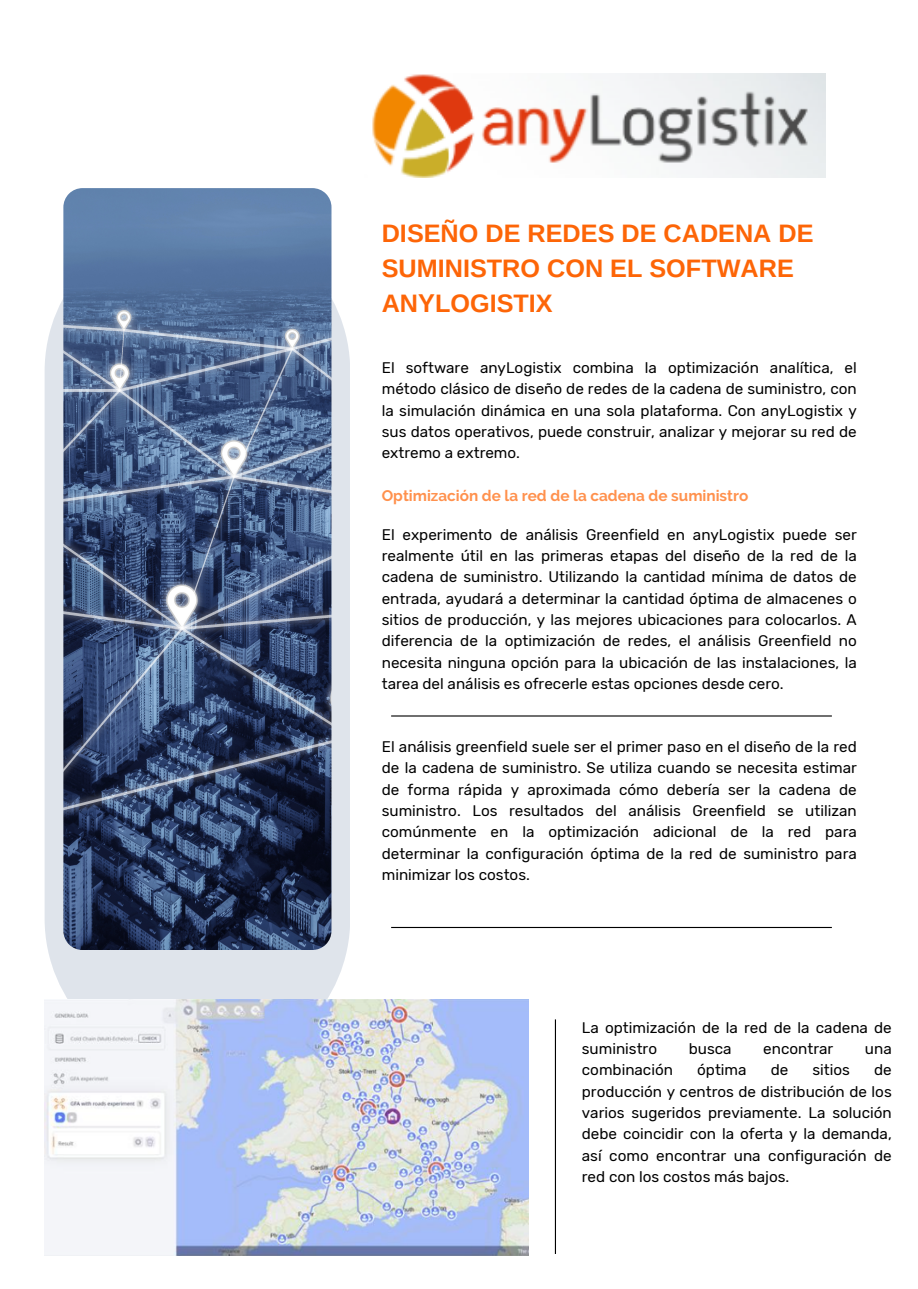
<style>
.page{position:relative;width:918px;height:1289px;background:#fff}
.page>*{position:absolute;margin:0;border:0;box-sizing:border-box;transform-origin:0 0}
.t1{font:700 25.2px/34.8px "Arimo";color:#fd6507}
.t2{font:15.3px/21.3px "Rubik";color:#000;text-align:justify}
.t3{font:700 15.3px "Raleway";color:#ff914d}
</style>
<div class="page">
<div style="left:45px;top:218px;width:305px;height:853px;background:#dfe4eb;border-radius:153px"></div>
<hr style="left:391px;top:715px;width:441px;height:1px;background:#000">
<hr style="left:391px;top:926px;width:441px;height:1px;background:#000">
<hr style="left:555px;top:1019px;width:1px;height:234px;background:#000">
<img style="left:45px;top:999px;width:483px;height:255px">
<img style="left:372px;top:74px;width:454px;height:103px">
<img style="left:63px;top:188px;width:268px;height:761px">
<p class="t1" style="left:382px;top:216px;width:433px">DISEÑO DE REDES DE CADENA DE<br>SUMINISTRO CON EL SOFTWARE<br>ANYLOGISTIX</p>
<p class="t2" style="left:382px;top:357px;width:477px">El software anyLogistix combina la optimización analítica, el método clásico de diseño de redes de la cadena de suministro, con la simulación dinámica en una sola plataforma. Con anyLogistix y sus datos operativos, puede construir, analizar y mejorar su red de extremo a extremo.</p>
<h2 class="t3" style="left:382px;top:486px;width:368px">Optimización de la red de la cadena de suministro</h2>
<p class="t2" style="left:382px;top:523px;width:477px">El experimento de análisis Greenfield en anyLogistix puede ser realmente útil en las primeras etapas del diseño de la red de la cadena de suministro. Utilizando la cantidad mínima de datos de entrada, ayudará a determinar la cantidad óptima de almacenes o sitios de producción, y las mejores ubicaciones para colocarlos. A diferencia de la optimización de redes, el análisis Greenfield no necesita ninguna opción para la ubicación de las instalaciones, la tarea del análisis es ofrecerle estas opciones desde cero.</p>
<p class="t2" style="left:382px;top:735px;width:477px">El análisis greenfield suele ser el primer paso en el diseño de la red de la cadena de suministro. Se utiliza cuando se necesita estimar de forma rápida y aproximada cómo debería ser la cadena de suministro. Los resultados del análisis Greenfield se utilizan comúnmente en la optimización adicional de la red para determinar la configuración óptima de la red de suministro para minimizar los costos.</p>
<p class="t2" style="left:582px;top:1016px;width:311px">La optimización de la red de la cadena de suministro</p>
<p class="t2" style="left:689px;top:1037px;width:44px">busca</p>
<p class="t2" style="left:763px;top:1037px;width:71px">encontrar</p>
<p class="t2" style="left:865px;top:1037px;width:28px">una</p>
<p class="t2" style="left:582px;top:1059px;width:93px">combinación</p>
<p class="t2" style="left:697px;top:1059px;width:51px">óptima</p>
<p class="t2" style="left:771px;top:1059px;width:19px">de</p>
<p class="t2" style="left:813px;top:1059px;width:39px">sitios</p>
<p class="t2" style="left:582px;top:1059px;width:311px;text-indent:292px">de producción y centros de distribución de los varios sugeridos previamente. La solución debe coincidir con la oferta y la demanda, así como encontrar una configuración de red con los costos más bajos.</p>
</div>
